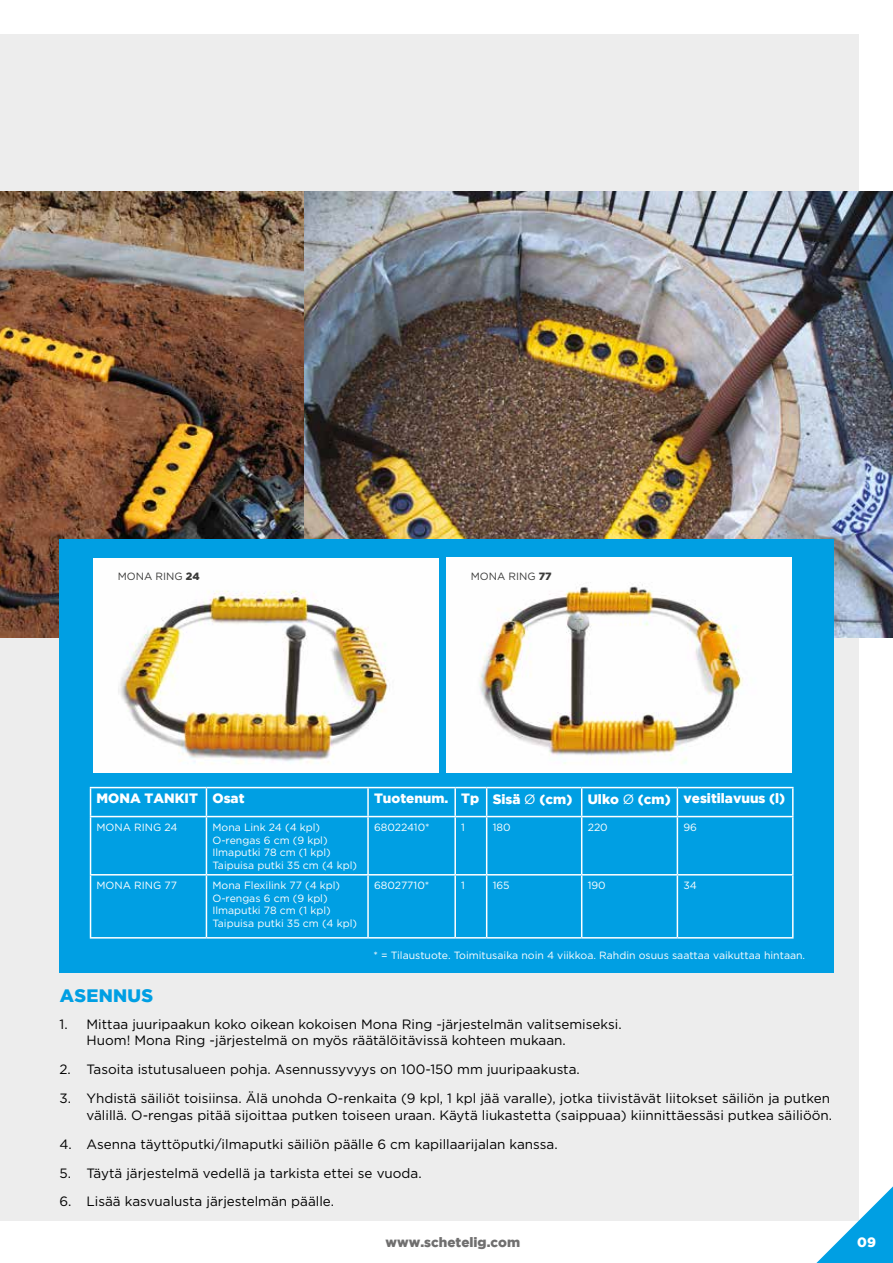
<style>
.page{position:relative;width:893px;height:1263px;background:#fff}
.page>*{position:absolute;margin:0;border:0;box-sizing:border-box;transform-origin:0 0}
.t1{font:900 18px "Gotham";letter-spacing:.015em;color:#009fe3}
.t2{font:13.5px/16.2px "Gotham";color:#000}
.t3{font:900 13.5px "Gotham";color:#fff}
.t4{font:900 13.5px "Gotham";color:#706f6f}
.t5{font:10.5px/12.6px "Gotham";color:#fff}
.t6{font:10.5px "Gotham";color:#3c3c3b}
.s1{font-weight:900}
.s2{font-weight:400}
</style>
<div class="page">
<div style="left:0;top:34px;width:859px;height:1186px;background:#ededed"></div>
<svg style="left:804px;top:1186px;width:89px;height:77px"></svg>
<img style="left:0;top:191px;width:893px;height:447px">
<div style="left:60px;top:539px;width:774px;height:434px;background:#009fe3"></div>
<svg style="left:90px;top:788px;width:1px;height:28px"></svg>
<hr style="left:90px;top:817px;width:1px;height:57px;background:#fff">
<hr style="left:90px;top:875px;width:1px;height:62px;background:#fff">
<hr style="left:90px;top:787px;width:116px;height:1px;background:#fff">
<hr style="left:206px;top:787px;width:162px;height:1px;background:#fff">
<svg style="left:206px;top:788px;width:1px;height:28px"></svg>
<hr style="left:368px;top:787px;width:87px;height:1px;background:#fff">
<hr style="left:367px;top:788px;width:2px;height:28px;background:#fff">
<hr style="left:455px;top:787px;width:32px;height:1px;background:#fff">
<hr style="left:454px;top:788px;width:2px;height:28px;background:#fff">
<hr style="left:487px;top:787px;width:95px;height:1px;background:#fff">
<svg style="left:486px;top:788px;width:1px;height:28px"></svg>
<hr style="left:582px;top:787px;width:95px;height:1px;background:#fff">
<svg style="left:581px;top:788px;width:1px;height:28px"></svg>
<hr style="left:677px;top:787px;width:117px;height:1px;background:#fff">
<svg style="left:677px;top:788px;width:1px;height:28px"></svg>
<hr style="left:792px;top:788px;width:2px;height:28px;background:#fff">
<hr style="left:90px;top:816px;width:116px;height:1px;background:#fff">
<hr style="left:206px;top:816px;width:162px;height:1px;background:#fff">
<hr style="left:206px;top:817px;width:1px;height:57px;background:#fff">
<hr style="left:368px;top:816px;width:87px;height:1px;background:#fff">
<hr style="left:367px;top:817px;width:2px;height:57px;background:#fff">
<hr style="left:455px;top:816px;width:32px;height:1px;background:#fff">
<hr style="left:454px;top:817px;width:2px;height:57px;background:#fff">
<hr style="left:487px;top:816px;width:95px;height:1px;background:#fff">
<hr style="left:486px;top:817px;width:1px;height:57px;background:#fff">
<hr style="left:582px;top:816px;width:95px;height:1px;background:#fff">
<hr style="left:581px;top:817px;width:1px;height:57px;background:#fff">
<hr style="left:677px;top:816px;width:117px;height:1px;background:#fff">
<hr style="left:677px;top:817px;width:1px;height:57px;background:#fff">
<hr style="left:792px;top:817px;width:2px;height:57px;background:#fff">
<hr style="left:90px;top:874px;width:116px;height:1px;background:#fff">
<hr style="left:206px;top:874px;width:162px;height:1px;background:#fff">
<hr style="left:206px;top:875px;width:1px;height:62px;background:#fff">
<hr style="left:368px;top:874px;width:87px;height:1px;background:#fff">
<hr style="left:367px;top:875px;width:2px;height:62px;background:#fff">
<hr style="left:455px;top:874px;width:32px;height:1px;background:#fff">
<hr style="left:454px;top:875px;width:2px;height:62px;background:#fff">
<hr style="left:487px;top:874px;width:95px;height:1px;background:#fff">
<hr style="left:486px;top:875px;width:1px;height:62px;background:#fff">
<hr style="left:582px;top:874px;width:95px;height:1px;background:#fff">
<hr style="left:581px;top:875px;width:1px;height:62px;background:#fff">
<hr style="left:677px;top:874px;width:117px;height:1px;background:#fff">
<hr style="left:677px;top:875px;width:1px;height:62px;background:#fff">
<hr style="left:792px;top:875px;width:2px;height:62px;background:#fff">
<hr style="left:90px;top:937px;width:116px;height:1px;background:#fff">
<hr style="left:206px;top:937px;width:162px;height:1px;background:#fff">
<hr style="left:368px;top:937px;width:87px;height:1px;background:#fff">
<hr style="left:455px;top:937px;width:32px;height:1px;background:#fff">
<hr style="left:487px;top:937px;width:95px;height:1px;background:#fff">
<hr style="left:582px;top:937px;width:95px;height:1px;background:#fff">
<hr style="left:677px;top:937px;width:117px;height:1px;background:#fff">
<img style="left:94px;top:558px;width:344px;height:215px">
<img style="left:447px;top:558px;width:344px;height:215px">
<p class="t6" style="left:118px;top:569px;width:83px">MONA RING <span class="s1">24</span></p>
<p class="t6" style="left:471px;top:569px;width:82px">MONA RING <span class="s1">77</span></p>
<p class="t3" style="left:97px;top:791px;width:149px">MONA TANKIT Osat</p>
<p class="t3" style="left:374px;top:791px;width:413px">Tuotenum. Tp Sisä <span class="s2">Ø</span> (cm) Ulko <span class="s2">Ø</span> (cm) vesitilavuus (l)</p>
<p class="t5" style="left:97px;top:821px;width:83px">MONA RING 24</p>
<p class="t5" style="left:212px;top:821px;width:146px">Mona Link 24 (4 kpl)<br>O-rengas 6 cm (9 kpl)<br>Ilmaputki 78 cm (1 kpl)<br>Taipuisa putki 35 cm (4 kpl)</p>
<p class="t5" style="left:374px;top:821px;width:57px">68022410*</p>
<p class="t5" style="left:461px;top:821px;width:5px">1</p>
<p class="t5" style="left:493px;top:821px;width:19px">180</p>
<p class="t5" style="left:588px;top:821px;width:22px">220</p>
<p class="t5" style="left:683px;top:821px;width:15px">96</p>
<p class="t5" style="left:97px;top:879px;width:82px">MONA RING 77</p>
<p class="t5" style="left:212px;top:879px;width:146px">Mona Flexilink 77 (4 kpl)<br>O-rengas 6 cm (9 kpl)<br>Ilmaputki 78 cm (1 kpl)<br>Taipuisa putki 35 cm (4 kpl)</p>
<p class="t5" style="left:374px;top:879px;width:57px">68027710*</p>
<p class="t5" style="left:461px;top:879px;width:5px">1</p>
<p class="t5" style="left:493px;top:879px;width:18px">165</p>
<p class="t5" style="left:588px;top:879px;width:20px">190</p>
<p class="t5" style="left:683px;top:879px;width:15px">34</p>
<p class="t5" style="left:373px;top:948px;width:433px">* = Tilaustuote. Toimitusaika noin 4 viikkoa. Rahdin osuus saattaa vaikuttaa hintaan.</p>
<h1 class="t1" style="left:60px;top:985px;width:95px">ASENNUS</h1>
<p class="t2" style="left:87px;top:1016px;width:537px;text-indent:-27px">1. Mittaa juuripaakun koko oikean kokoisen Mona Ring -järjestelmän valitsemiseksi.<br>Huom! Mona Ring -järjestelmä on myös räätälöitävissä kohteen mukaan.</p>
<p class="t2" style="left:60px;top:1061px;width:522px">2. Tasoita istutusalueen pohja. Asennussyvyys on 100-150 mm juuripaakusta.</p>
<p class="t2" style="left:60px;top:1090px;width:774px;text-align:right">3. Yhdistä säiliöt toisiinsa. Älä unohda O-renkaita (9 kpl, 1 kpl jää varalle), jotka tiivistävät liitokset säiliön ja putken välillä. O-rengas pitää sijoittaa putken toiseen uraan. Käytä liukastetta (saippuaa) kiinnittäessäsi putkea säiliöön.</p>
<p class="t2" style="left:60px;top:1135px;width:500px">4. Asenna täyttöputki/ilmaputki säiliön päälle 6 cm kapillaarijalan kanssa.</p>
<p class="t2" style="left:60px;top:1164px;width:364px">5. Täytä järjestelmä vedellä ja tarkista ettei se vuoda.</p>
<p class="t2" style="left:60px;top:1193px;width:276px">6. Lisää kasvualusta järjestelmän päälle.</p>
<p class="t4" style="left:385px;top:1235px;width:136px">www.schetelig.com</p>
<p class="t3" style="left:857px;top:1235px;width:20px">09</p>
</div>
